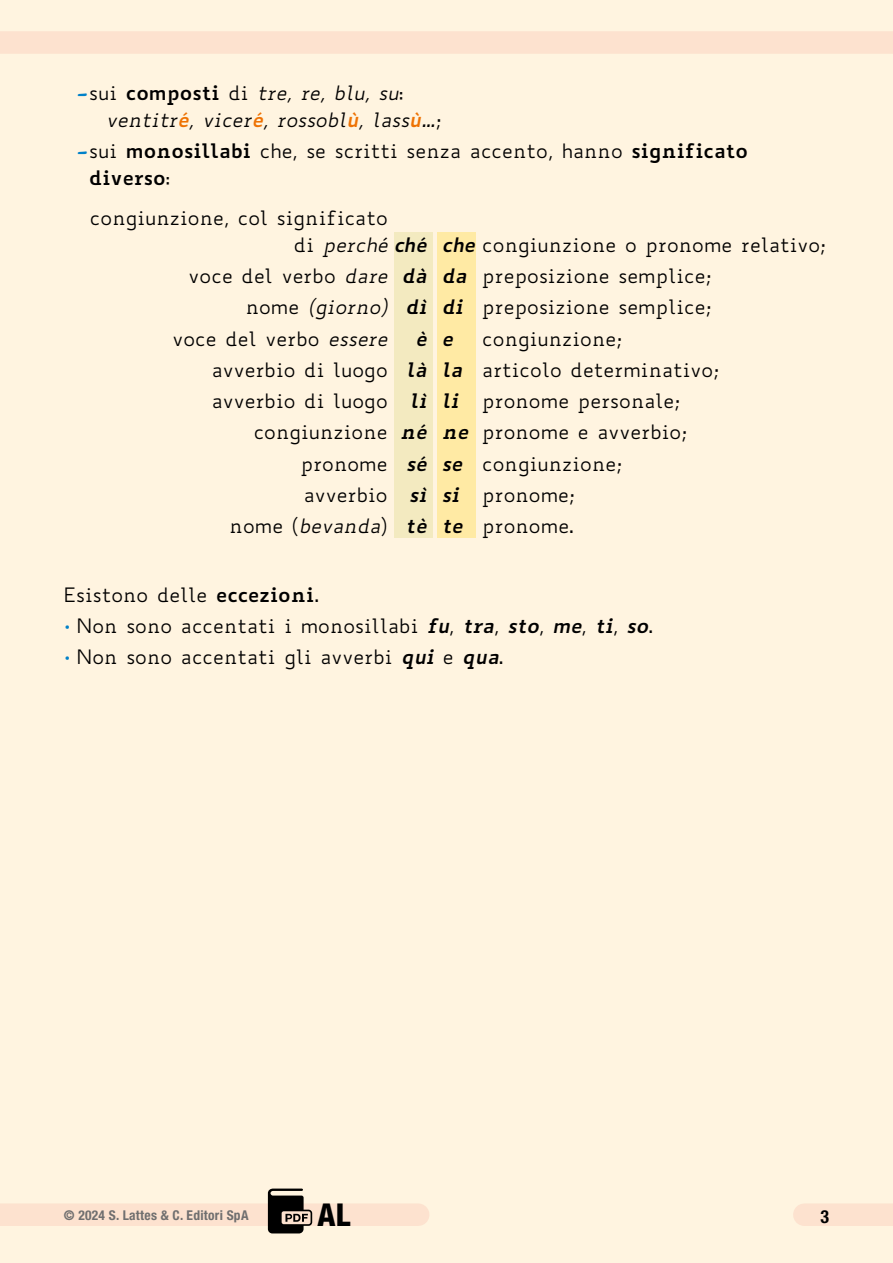
<style>
.page{position:relative;width:893px;height:1263px;background:#fff4e0}
.page>*{position:absolute;margin:0;border:0;box-sizing:border-box;transform-origin:0 0}
.t1{font:800 condensed 31.5px "Helvetica Neue LT Std";color:#000}
.t2{font:19.5px/27px "Biancoenero";color:#000}
.t3{font:italic 19.5px/27px "Biancoenero";color:#000}
.t4{font:italic 700 19.5px "Biancoenero";color:#000}
.t5{font:700 condensed 18px "Helvetica Neue LT Std";color:#000}
.t6{font:700 condensed 13.5px "Helvetica Neue LT Std";letter-spacing:.02em;color:#706f6f}
.s1{font-family:"Bello Caps Pro";font-style:normal;color:#0081c9}
.s2{font-style:normal}
.s3{font-weight:700;font-style:normal}
.s4{font-weight:700;color:#ee7203}
.s5{font-family:"Bello Caps Pro";color:#0081c9}
.s6{font-weight:700}
.s7{font-style:italic}
.s8{font-weight:700;font-style:italic}
.s9{font-size:25.5px;color:#0081c9}
</style>
<div class="page">
<div style="left:0;top:1203px;width:418px;height:23px;background:#fde2cf"></div>
<div style="left:0;top:31px;width:893px;height:23px;background:#fde2cf"></div>
<div style="left:394px;top:232px;width:39px;height:306px;background:#f3eac0"></div>
<div style="left:437px;top:232px;width:38px;height:306px;background:#ffeaa4"></div>
<div style="left:804px;top:1203px;width:89px;height:23px;background:#fde2cf"></div>
<svg style="left:268px;top:1188px;width:44px;height:45px"></svg>
<p class="t3" style="left:106px;top:79px;width:337px;text-indent:-30px"><span class="s1">–</span><span class="s2">sui</span> <span class="s3">composti</span> <span class="s2">di</span> tre, re, blu, su<span class="s2">: </span>ventitr<span class="s4">é</span>, vicer<span class="s4">é</span>, rossobl<span class="s4">ù</span>, lass<span class="s4">ù</span>…<span class="s2">;</span></p>
<p class="t2" style="left:89px;top:137px;width:660px;text-indent:-13px"><span class="s5">–</span>sui <span class="s6">monosillabi</span> che, se scritti senza accento, hanno <span class="s6">significato diverso</span>:</p>
<p class="t2" style="left:294px;top:204px;width:534px;text-indent:-204px">congiunzione, col significato<br>di <span class="s7">perché</span> <span class="s8">ché che</span> congiunzione o pronome relativo;</p>
<p class="t2" style="left:189px;top:262px;width:524px">voce del verbo <span class="s7">dare</span> <span class="s8">dà da</span> preposizione semplice;</p>
<p class="t2" style="left:246px;top:293px;width:467px">nome <span class="s7">(giorno)</span> <span class="s8">dì di</span> preposizione semplice;</p>
<p class="t2" style="left:172px;top:325px;width:217px">voce del verbo <span class="s7">essere</span></p>
<p class="t4" style="left:415px;top:321px;width:39px">è e</p>
<p class="t2" style="left:482px;top:325px;width:141px">congiunzione;</p>
<p class="t2" style="left:212px;top:356px;width:509px">avverbio di luogo <span class="s8">là la</span> articolo determinativo;</p>
<p class="t2" style="left:212px;top:387px;width:470px">avverbio di luogo <span class="s8">lì li</span> pronome personale;</p>
<p class="t2" style="left:254px;top:418px;width:435px">congiunzione <span class="s8">né ne</span> pronome e avverbio;</p>
<p class="t2" style="left:301px;top:450px;width:323px">pronome <span class="s8">sé se</span> congiunzione;</p>
<p class="t2" style="left:304px;top:481px;width:273px">avverbio <span class="s8">sì si</span> pronome;</p>
<p class="t2" style="left:230px;top:512px;width:346px">nome (<span class="s7">bevanda</span>) <span class="s8">tè te</span> pronome.</p>
<p class="t2" style="left:64px;top:581px;width:257px">Esistono delle <span class="s6">eccezioni</span>.</p>
<p class="t2" style="left:64px;top:612px;width:591px"><span class="s9">•</span> Non sono accentati i monosillabi <span class="s8">fu</span>, <span class="s8">tra</span>, <span class="s8">sto</span>, <span class="s8">me</span>, <span class="s8">ti</span>, <span class="s8">so</span>.</p>
<p class="t2" style="left:64px;top:643px;width:441px"><span class="s9">•</span> Non sono accentati gli avverbi <span class="s8">qui</span> e <span class="s8">qua</span>.</p>
<p class="t6" style="left:64px;top:1206px;width:186px">© 2024 S. Lattes &amp; C. Editori SpA</p>
<h1 class="t1" style="left:318px;top:1195px;width:34px">AL</h1>
<p class="t5" style="left:820px;top:1206px;width:10px">3</p>
</div>
